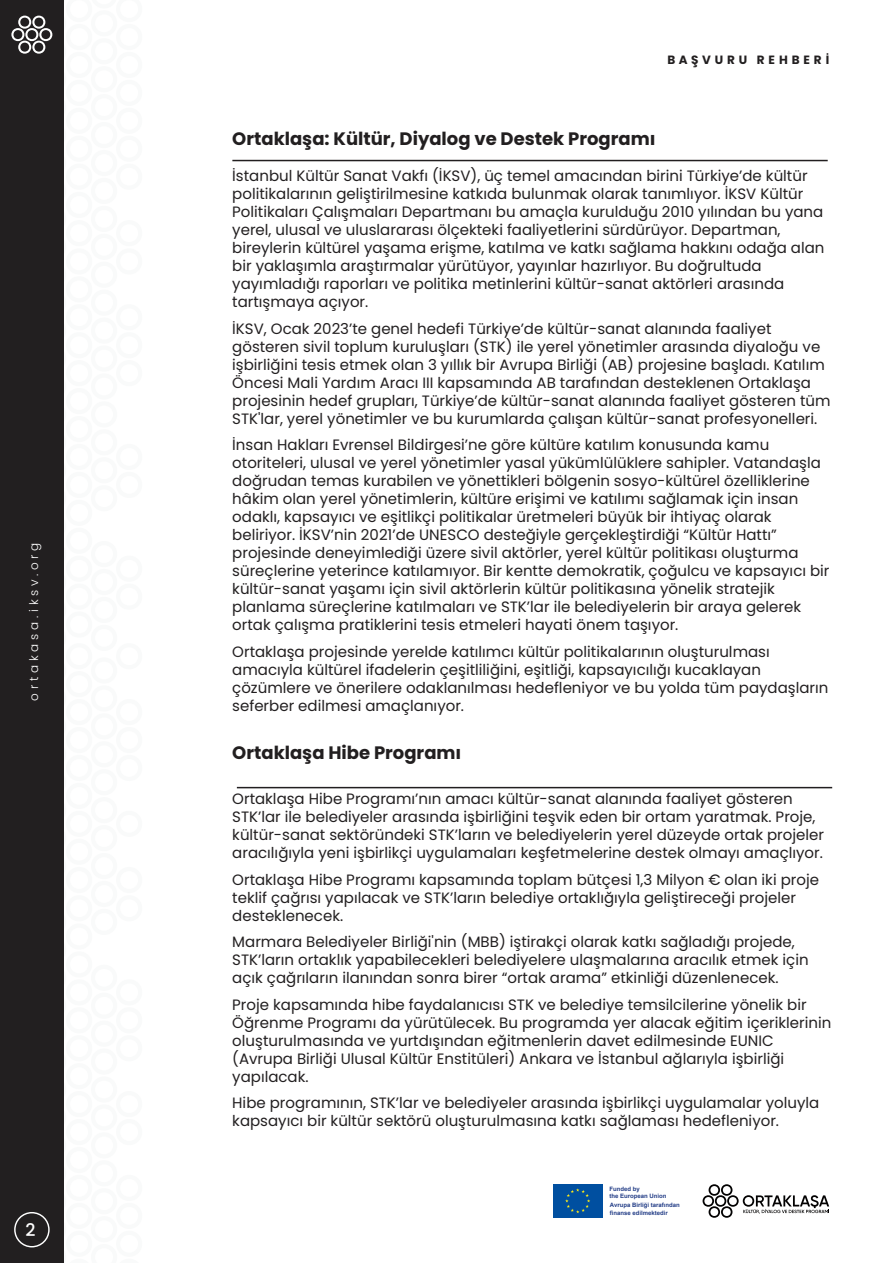
<style>
.page{position:relative;width:893px;height:1263px;background:#fff}
.page>*{position:absolute;margin:0;border:0;box-sizing:border-box;transform-origin:0 0}
.t1{font:700 18px "Poppins";color:#221f20}
.t2{font:500 17.4px "Poppins";color:#fff}
.t3{font:15px/18px "Poppins";color:#221f20}
.t4{font:300 12px "Poppins";letter-spacing:.315em;color:#fff}
.t5{font:700 12px "Poppins";letter-spacing:.32em;color:#221f20}
.t6{font:700 6px/7.2px "Arial";color:#243e87}
</style>
<div class="page">
<div style="left:0;top:0;width:64px;height:1263px;background:#221f20"></div>
<svg style="left:553px;top:1217px;width:50px;height:1px"></svg>
<div style="left:553px;top:1184px;width:50px;height:33px;background:#004fa0"></div>
<svg style="left:565px;top:1188px;width:25px;height:25px"></svg>
<svg style="left:703px;top:1184px;width:126px;height:34px"></svg>
<hr style="left:232px;top:160px;width:596px;height:1px;background:#221f20">
<hr style="left:237px;top:787px;width:595px;height:1px;background:#221f20">
<p class="t4" style="left:27px;top:701px;width:159px;rotate:-90deg">ortakasa.iksv.org</p>
<p class="t2" style="left:26px;top:1220px;width:12px">2</p>
<p class="t5" style="left:667px;top:53px;width:163px">BAŞVURU REHBERİ</p>
<p class="t1" style="left:232px;top:128px;width:425px">Ortaklaşa: Kültür, Diyalog ve Destek Programı</p>
<p class="t3" style="left:232px;top:167px;width:594px">İstanbul Kültür Sanat Vakfı (İKSV), üç temel amacından birini Türkiye’de kültür politikalarının geliştirilmesine katkıda bulunmak olarak tanımlıyor. İKSV Kültür Politikaları Çalışmaları Departmanı bu amaçla kurulduğu 2010 yılından bu yana yerel, ulusal ve uluslararası ölçekteki faaliyetlerini sürdürüyor. Departman, bireylerin kültürel yaşama erişme, katılma ve katkı sağlama hakkını odağa alan bir yaklaşımla araştırmalar yürütüyor, yayınlar hazırlıyor. Bu doğrultuda yayımladığı raporları ve politika metinlerini kültür-sanat aktörleri arasında tartışmaya açıyor.</p>
<p class="t3" style="left:232px;top:319px;width:600px">İKSV, Ocak 2023’te genel hedefi Türkiye’de kültür-sanat alanında faaliyet gösteren sivil toplum kuruluşları (STK) ile yerel yönetimler arasında diyaloğu ve işbirliğini tesis etmek olan 3 yıllık bir Avrupa Birliği (AB) projesine başladı. Katılım Öncesi Mali Yardım Aracı III kapsamında AB tarafından desteklenen Ortaklaşa projesinin hedef grupları, Türkiye’de kültür-sanat alanında faaliyet gösteren tüm STK'lar, yerel yönetimler ve bu kurumlarda çalışan kültür-sanat profesyonelleri.</p>
<p class="t3" style="left:232px;top:436px;width:599px">İnsan Hakları Evrensel Bildirgesi’ne göre kültüre katılım konusunda kamu otoriteleri, ulusal ve yerel yönetimler yasal yükümlülüklere sahipler. Vatandaşla doğrudan temas kurabilen ve yönettikleri bölgenin sosyo-kültürel özelliklerine hâkim olan yerel yönetimlerin, kültüre erişimi ve katılımı sağlamak için insan odaklı, kapsayıcı ve eşitlikçi politikalar üretmeleri büyük bir ihtiyaç olarak beliriyor. İKSV’nin 2021’de UNESCO desteğiyle gerçekleştirdiği “Kültür Hattı” projesinde deneyimlediği üzere sivil aktörler, yerel kültür politikası oluşturma süreçlerine yeterince katılamıyor. Bir kentte demokratik, çoğulcu ve kapsayıcı bir kültür-sanat yaşamı için sivil aktörlerin kültür politikasına yönelik stratejik planlama süreçlerine katılmaları ve STK’lar ile belediyelerin bir araya gelerek ortak çalışma pratiklerini tesis etmeleri hayati önem taşıyor.</p>
<p class="t3" style="left:232px;top:642px;width:598px">Ortaklaşa projesinde yerelde katılımcı kültür politikalarının oluşturulması amacıyla kültürel ifadelerin çeşitliliğini, eşitliği, kapsayıcılığı kucaklayan çözümlere ve önerilere odaklanılması hedefleniyor ve bu yolda tüm paydaşların seferber edilmesi amaçlanıyor.</p>
<p class="t1" style="left:232px;top:742px;width:231px">Ortaklaşa Hibe Programı</p>
<p class="t3" style="left:232px;top:790px;width:593px">Ortaklaşa Hibe Programı’nın amacı kültür-sanat alanında faaliyet gösteren STK’lar ile belediyeler arasında işbirliğini teşvik eden bir ortam yaratmak. Proje, kültür-sanat sektöründeki STK’ların ve belediyelerin yerel düzeyde ortak projeler aracılığıyla yeni işbirlikçi uygulamaları keşfetmelerine destek olmayı amaçlıyor.</p>
<p class="t3" style="left:232px;top:870px;width:588px">Ortaklaşa Hibe Programı kapsamında toplam bütçesi 1,3 Milyon € olan iki proje teklif çağrısı yapılacak ve STK’ların belediye ortaklığıyla geliştireceği projeler desteklenecek.</p>
<p class="t3" style="left:232px;top:933px;width:578px">Marmara Belediyeler Birliği'nin (MBB) iştirakçi olarak katkı sağladığı projede,<br>STK’ların ortaklık yapabilecekleri belediyelere ulaşmalarına aracılık etmek için açık çağrıların ilanından sonra birer “ortak arama” etkinliği düzenlenecek.</p>
<p class="t3" style="left:232px;top:995px;width:600px">Proje kapsamında hibe faydalanıcısı STK ve belediye temsilcilerine yönelik bir Öğrenme Programı da yürütülecek. Bu programda yer alacak eğitim içeriklerinin oluşturulmasında ve yurtdışından eğitmenlerin davet edilmesinde EUNIC (Avrupa Birliği Ulusal Kültür Enstitüleri) Ankara ve İstanbul ağlarıyla işbirliği yapılacak.</p>
<p class="t3" style="left:232px;top:1094px;width:589px">Hibe programının, STK’lar ve belediyeler arasında işbirlikçi uygulamalar yoluyla kapsayıcı bir kültür sektörü oluşturulmasına katkı sağlaması hedefleniyor.</p>
<p class="t6" style="left:609px;top:1185px;width:58px">Funded by<br>the European Union</p>
<p class="t6" style="left:610px;top:1202px;width:71px">Avrupa Birliği tarafından finanse edilmektedir</p>
</div>
